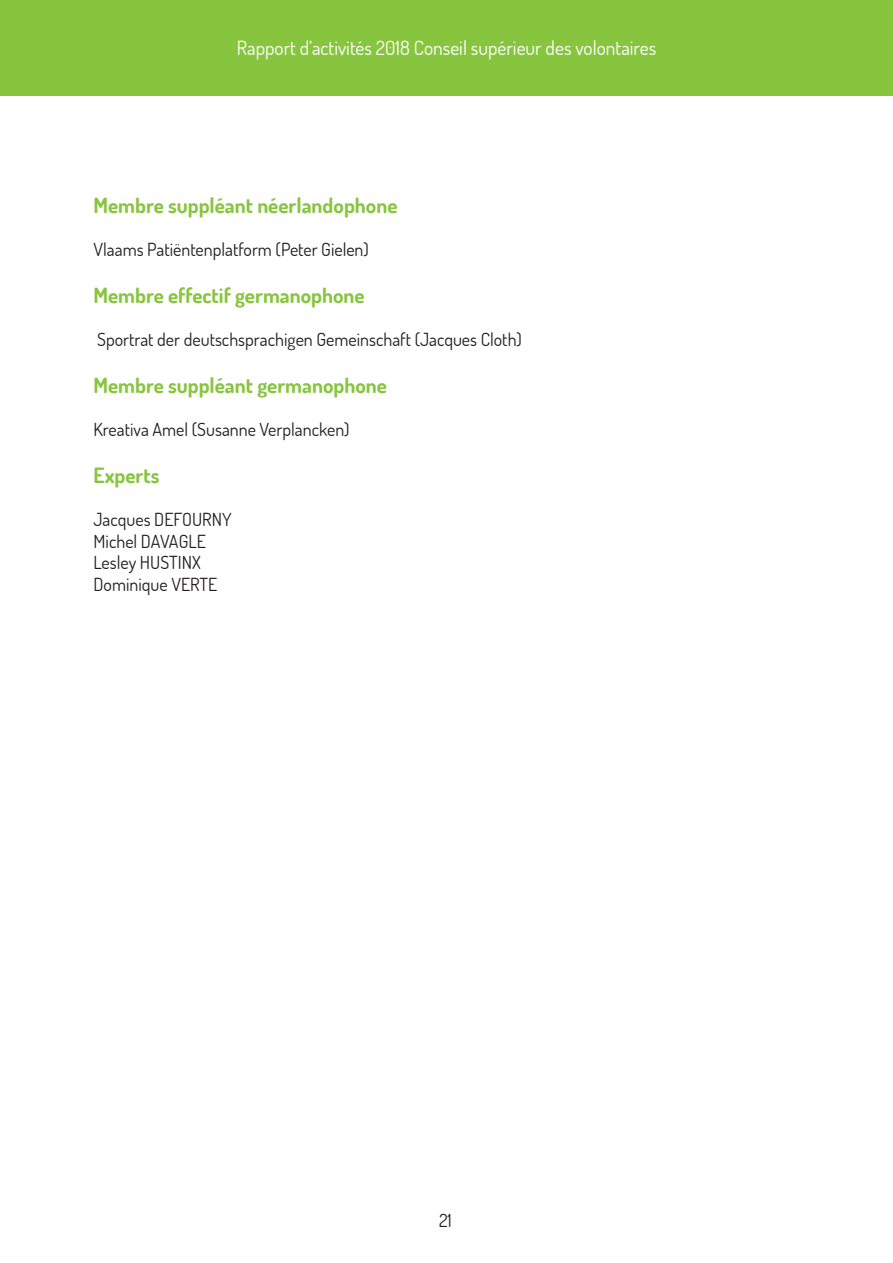
<style>
.page{position:relative;width:893px;height:1263px;background:#fff}
.page>*{position:absolute;margin:0;border:0;box-sizing:border-box;transform-origin:0 0}
.texte_courant{font:700 21px "Dosis";color:#88c53f}
.t1{font:19.5px "Dosis";color:#fff}
.texte_courant-2{font:18px "Dosis";color:#231f20}
</style>
<div class="page">
<div style="left:0;top:0;width:893px;height:96px;background:#88c53f"></div>
<p class="t1" style="left:237px;top:35px;width:421px">Rapport d’activités 2018 Conseil supérieur des volontaires</p>
<p class="texte_courant" style="left:94px;top:192px;width:305px">Membre suppléant néerlandophone</p>
<p class="texte_courant-2" style="left:94px;top:238px;width:277px">Vlaams Patiëntenplatform (Peter Gielen)</p>
<p class="texte_courant" style="left:94px;top:282px;width:273px">Membre effectif germanophone</p>
<p class="texte_courant-2" style="left:97px;top:328px;width:426px">Sportrat der deutschsprachigen Gemeinschaft (Jacques Cloth)</p>
<p class="texte_courant" style="left:94px;top:372px;width:295px">Membre suppléant germanophone</p>
<p class="texte_courant-2" style="left:94px;top:418px;width:258px">Kreativa Amel (Susanne Verplancken)</p>
<p class="texte_courant" style="left:94px;top:462px;width:67px">Experts</p>
<p class="texte_courant-2" style="left:94px;top:508px;width:140px">Jacques DEFOURNY</p>
<p class="texte_courant-2" style="left:94px;top:529px;width:114px">Michel DAVAGLE</p>
<p class="texte_courant-2" style="left:94px;top:551px;width:109px">Lesley HUSTINX</p>
<p class="texte_courant-2" style="left:94px;top:573px;width:125px">Dominique VERTE</p>
<p class="texte_courant-2" style="left:439px;top:1208px;width:14px">21</p>
</div>
